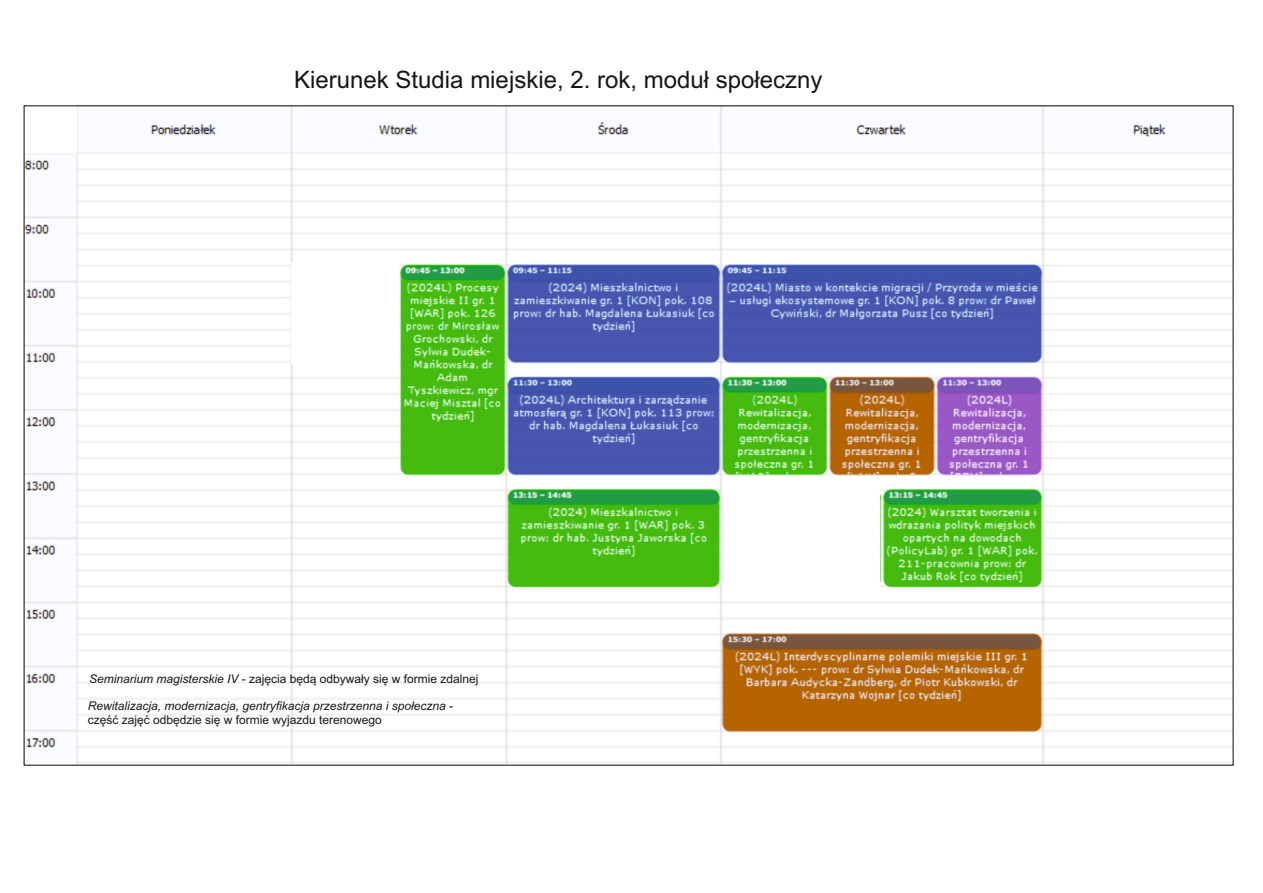
<style>
.page{position:relative;width:1263px;height:893px;background:#fff}
.page>*{position:absolute;margin:0;border:0;box-sizing:border-box;transform-origin:0 0}
.t1{font:24px "Arial";color:#151616}
.t2{font:italic 12px/13.4px "Arial";color:#151616}
.t3{font:12px "Arial";color:#151616}
.s1{font-style:italic}
.s2{font-style:normal}
</style>
<div class="page">
<img style="left:26px;top:107px;width:1206px;height:656px">
<div style="left:291px;top:262px;width:107px;height:101px;background:#fff"></div>
<div style="left:722px;top:488px;width:157px;height:101px;background:#fff"></div>
<h1 class="t1" style="left:294px;top:71px;width:530px">Kierunek Studia miejskie, 2. rok, moduł społeczny</h1>
<p class="t3" style="left:89px;top:674px;width:391px"><span class="s1">Seminarium magisterskie IV</span> - zajęcia będą odbywały się w formie zdalnej</p>
<p class="t2" style="left:88px;top:700px;width:367px">Rewitalizacja, modernizacja, gentryfikacja przestrzenna i społeczna <span class="s2">- część zajęć odbędzie się w formie wyjazdu terenowego</span></p>
</div>
